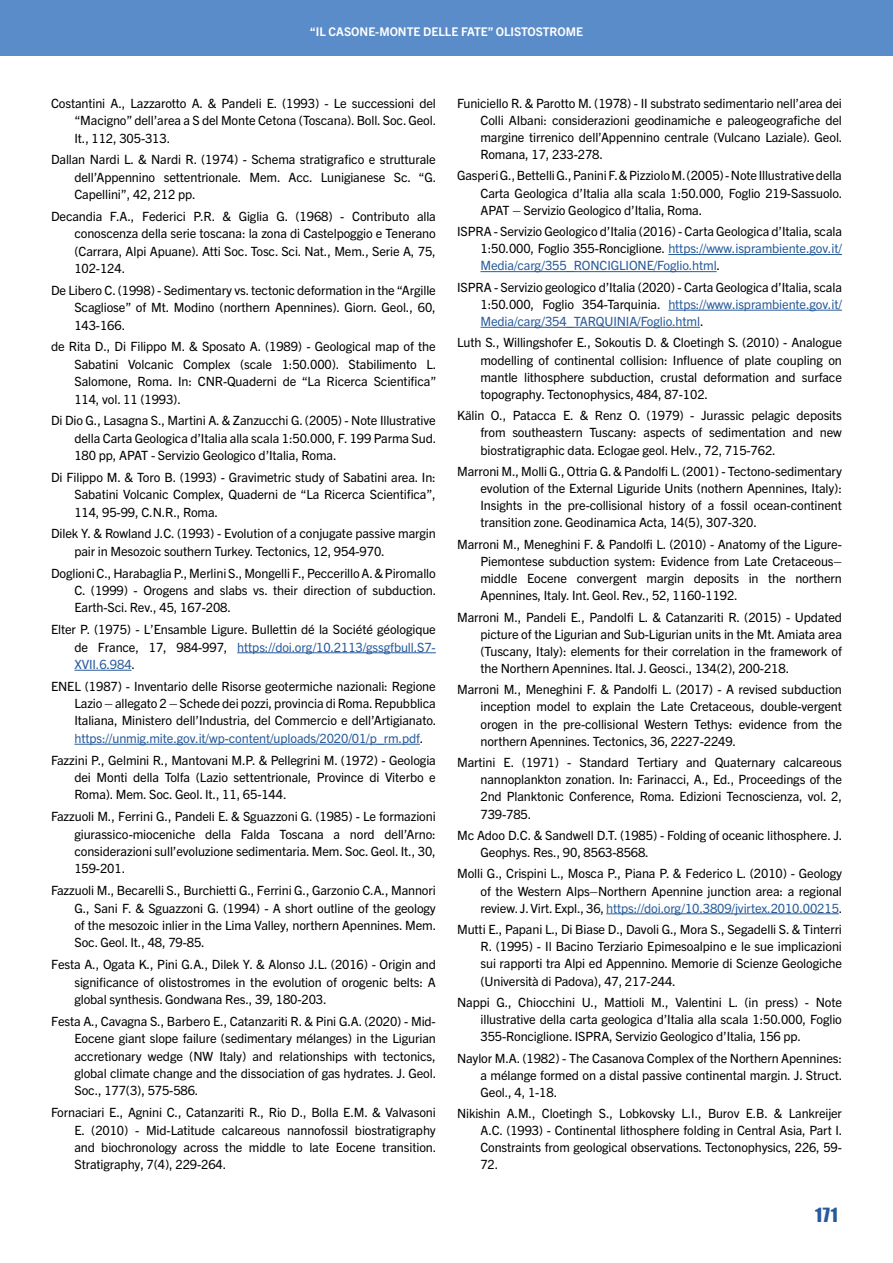
<style>
.page{position:relative;width:893px;height:1263px;background:#fff}
.page>*{position:absolute;margin:0;border:0;box-sizing:border-box;transform-origin:0 0}
.t1{font:18px "Impact";color:#275b9b}
.t2{font:12.75px/17.1px "Trade Gothic Next LT Pro";letter-spacing:-.01em;color:#000;text-align:justify}
.t3{font:700 12px "Trade Gothic Next LT Pro";color:#fff}
.s1{color:#275b9b}
</style>
<div class="page">
<div style="left:0;top:0;width:893px;height:55px;background:#5a8cc9"></div>
<hr style="left:237px;top:652px;width:199px;height:1px;background:#275b9b">
<hr style="left:74px;top:670px;width:58px;height:1px;background:#275b9b">
<hr style="left:74px;top:744px;width:346px;height:1px;background:#275b9b">
<hr style="left:668px;top:254px;width:174px;height:1px;background:#275b9b">
<hr style="left:480px;top:271px;width:237px;height:1px;background:#275b9b">
<hr style="left:668px;top:310px;width:174px;height:1px;background:#275b9b">
<hr style="left:480px;top:327px;width:220px;height:1px;background:#275b9b">
<hr style="left:606px;top:913px;width:233px;height:1px;background:#275b9b">
<p class="t3" style="left:310px;top:23px;width:275px">“IL CASONE-MONTE DELLE FATE” OLISTOSTROME</p>
<p class="t2" style="left:74px;top:93px;width:363px;text-indent:-23px">Costantini A., Lazzarotto A. &amp; Pandeli E. (1993) - Le successioni del “Macigno” dell’area a S del Monte Cetona (Toscana). Boll. Soc. Geol.<br>It., 112, 305-313.</p>
<p class="t2" style="left:74px;top:150px;width:363px;text-indent:-23px">Dallan Nardi L. &amp; Nardi R. (1974) - Schema stratigrafico e strutturale dell’Appennino settentrionale. Mem. Acc. Lunigianese Sc. “G.<br>Capellini”, 42, 212 pp.</p>
<p class="t2" style="left:74px;top:207px;width:363px;text-indent:-23px">Decandia F.A., Federici P.R. &amp; Giglia G. (1968) - Contributo alla conoscenza della serie toscana: la zona di Castelpoggio e Tenerano (Carrara, Alpi Apuane). Atti Soc. Tosc. Sci. Nat., Mem., Serie A, 75, 102-124.</p>
<p class="t2" style="left:74px;top:281px;width:363px;text-indent:-23px">De Libero C. (1998) - Sedimentary vs. tectonic deformation in the “Argille Scagliose” of Mt. Modino (northern Apennines). Giorn. Geol., 60, 143-166.</p>
<p class="t2" style="left:74px;top:337px;width:363px;text-indent:-23px">de Rita D., Di Filippo M. &amp; Sposato A. (1989) - Geological map of the Sabatini Volcanic Complex (scale 1:50.000). Stabilimento L.<br>Salomone, Roma. In: CNR-Quaderni de “La Ricerca Scientifica” 114, vol. 11 (1993).</p>
<p class="t2" style="left:74px;top:411px;width:363px;text-indent:-23px">Di Dio G., Lasagna S., Martini A. &amp; Zanzucchi G. (2005) - Note Illustrative della Carta Geologica d’Italia alla scala 1:50.000, F. 199 Parma Sud.<br>180 pp, APAT - Servizio Geologico d’Italia, Roma.</p>
<p class="t2" style="left:74px;top:468px;width:363px;text-indent:-23px">Di Filippo M. &amp; Toro B. (1993) - Gravimetric study of Sabatini area. In:<br>Sabatini Volcanic Complex, Quaderni de “La Ricerca Scientifica”, 114, 95-99, C.N.R., Roma.</p>
<p class="t2" style="left:74px;top:524px;width:363px;text-indent:-23px">Dilek Y. &amp; Rowland J.C. (1993) - Evolution of a conjugate passive margin pair in Mesozoic southern Turkey. Tectonics, 12, 954-970.</p>
<p class="t2" style="left:74px;top:563px;width:363px;text-indent:-23px">Doglioni C., Harabaglia P., Merlini S., Mongelli F., Peccerillo A. &amp; Piromallo C. (1999) - Orogens and slabs vs. their direction of subduction.<br>Earth-Sci. Rev., 45, 167-208.</p>
<p class="t2" style="left:74px;top:620px;width:363px;text-indent:-23px">Elter P. (1975) - L’Ensamble Ligure. Bullettin dé la Société géologique de France, 17, 984-997, <span class="s1">https://doi.org/10.2113/gssgfbull.S7- XVII.6.984</span>.</p>
<p class="t2" style="left:74px;top:676px;width:363px;text-indent:-23px">ENEL (1987) - Inventario delle Risorse geotermiche nazionali: Regione Lazio – allegato 2 – Schede dei pozzi, provincia di Roma. Repubblica Italiana, Ministero dell’Industria, del Commercio e dell’Artigianato. <span class="s1">https://unmig.mite.gov.it/wp-content/uploads/2020/01/p_rm.pdf</span>.</p>
<p class="t2" style="left:74px;top:750px;width:363px;text-indent:-23px">Fazzini P., Gelmini R., Mantovani M.P. &amp; Pellegrini M. (1972) - Geologia dei Monti della Tolfa (Lazio settentrionale, Province di Viterbo e Roma). Mem. Soc. Geol. It., 11, 65-144.</p>
<p class="t2" style="left:74px;top:807px;width:363px;text-indent:-23px">Fazzuoli M., Ferrini G., Pandeli E. &amp; Sguazzoni G. (1985) - Le formazioni giurassico-mioceniche della Falda Toscana a nord dell’Arno: considerazioni sull’evoluzione sedimentaria. Mem. Soc. Geol. It., 30, 159-201.</p>
<p class="t2" style="left:74px;top:881px;width:363px;text-indent:-23px">Fazzuoli M., Becarelli S., Burchietti G., Ferrini G., Garzonio C.A., Mannori G., Sani F. &amp; Sguazzoni G. (1994) - A short outline of the geology of the mesozoic inlier in the Lima Valley, northern Apennines. Mem.<br>Soc. Geol. It., 48, 79-85.</p>
<p class="t2" style="left:74px;top:955px;width:363px;text-indent:-23px">Festa A., Ogata K., Pini G.A., Dilek Y. &amp; Alonso J.L. (2016) - Origin and significance of olistostromes in the evolution of orogenic belts: A global synthesis. Gondwana Res., 39, 180-203.</p>
<p class="t2" style="left:74px;top:1011px;width:363px;text-indent:-23px">Festa A., Cavagna S., Barbero E., Catanzariti R. &amp; Pini G.A. (2020) - Mid-Eocene giant slope failure (sedimentary mélanges) in the Ligurian accretionary wedge (NW Italy) and relationships with tectonics, global climate change and the dissociation of gas hydrates. J. Geol.<br>Soc., 177(3), 575-586.</p>
<p class="t2" style="left:74px;top:1103px;width:363px;text-indent:-23px">Fornaciari E., Agnini C., Catanzariti R., Rio D., Bolla E.M. &amp; Valvasoni E. (2010) - Mid-Latitude calcareous nannofossil biostratigraphy and biochronology across the middle to late Eocene transition.<br>Stratigraphy, 7(4), 229-264.</p>
<p class="t2" style="left:480px;top:94px;width:363px;text-indent:-23px">Funiciello R. &amp; Parotto M. (1978) - II substrato sedimentario nell’area dei Colli AIbani: considerazioni geodinamiche e paleogeografiche del margine tirrenico dell’Appennino centrale (Vulcano Laziale). Geol.<br>Romana, 17, 233-278.</p>
<p class="t2" style="left:480px;top:166px;width:363px;text-indent:-23px">Gasperi G., Bettelli G., Panini F. &amp; Pizziolo M. (2005) - Note Illustrative della Carta Geologica d’Italia alla scala 1:50.000, Foglio 219-Sassuolo.<br>APAT – Servizio Geologico d’Italia, Roma.</p>
<p class="t2" style="left:480px;top:222px;width:363px;text-indent:-23px">ISPRA - Servizio Geologico d’Italia (2016) - Carta Geologica d’Italia, scala 1:50.000, Foglio 355-Ronciglione. <span class="s1">https://www.isprambiente.gov.it/ Media/carg/355_RONCIGLIONE/Foglio.html</span>.</p>
<p class="t2" style="left:480px;top:278px;width:363px;text-indent:-23px">ISPRA - Servizio geologico d’Italia (2020) - Carta Geologica d’Italia, scala 1:50.000, Foglio 354-Tarquinia. <span class="s1">https://www.isprambiente.gov.it/ Media/carg/354_TARQUINIA/Foglio.html</span>.</p>
<p class="t2" style="left:480px;top:333px;width:363px;text-indent:-23px">Luth S., Willingshofer E., Sokoutis D. &amp; Cloetingh S. (2010) - Analogue modelling of continental collision: Influence of plate coupling on mantle lithosphere subduction, crustal deformation and surface topography. Tectonophysics, 484, 87-102.</p>
<p class="t2" style="left:480px;top:406px;width:363px;text-indent:-23px">Kälin O., Patacca E. &amp; Renz O. (1979) - Jurassic pelagic deposits from southeastern Tuscany: aspects of sedimentation and new biostratigraphic data. Eclogae geol. Helv., 72, 715-762.</p>
<p class="t2" style="left:480px;top:462px;width:363px;text-indent:-23px">Marroni M., Molli G., Ottria G. &amp; Pandolfi L. (2001) - Tectono-sedimentary evolution of the External Liguride Units (nothern Apennines, Italy):<br>Insights in the pre-collisional history of a fossil ocean-continent transition zone. Geodinamica Acta, 14(5), 307-320.</p>
<p class="t2" style="left:480px;top:535px;width:363px;text-indent:-23px">Marroni M., Meneghini F. &amp; Pandolfi L. (2010) - Anatomy of the Ligure-Piemontese subduction system: Evidence from Late Cretaceous– middle Eocene convergent margin deposits in the northern Apennines, Italy. Int. Geol. Rev., 52, 1160-1192.</p>
<p class="t2" style="left:480px;top:607px;width:363px;text-indent:-23px">Marroni M., Pandeli E., Pandolfi L. &amp; Catanzariti R. (2015) - Updated picture of the Ligurian and Sub-Ligurian units in the Mt. Amiata area (Tuscany, Italy): elements for their correlation in the framework of the Northern Apennines. Ital. J. Geosci., 134(2), 200-218.</p>
<p class="t2" style="left:480px;top:680px;width:363px;text-indent:-23px">Marroni M., Meneghini F. &amp; Pandolfi L. (2017) - A revised subduction inception model to explain the Late Cretaceous, double-vergent orogen in the pre-collisional Western Tethys: evidence from the northern Apennines. Tectonics, 36, 2227-2249.</p>
<p class="t2" style="left:480px;top:753px;width:363px;text-indent:-23px">Martini E. (1971) - Standard Tertiary and Quaternary calcareous nannoplankton zonation. In: Farinacci, A., Ed., Proceedings of the 2nd Planktonic Conference, Roma. Edizioni Tecnoscienza, vol. 2, 739-785.</p>
<p class="t2" style="left:480px;top:826px;width:363px;text-indent:-23px">Mc Adoo D.C. &amp; Sandwell D.T. (1985) - Folding of oceanic lithosphere. J.<br>Geophys. Res., 90, 8563-8568.</p>
<p class="t2" style="left:480px;top:864px;width:363px;text-indent:-23px">Molli G., Crispini L., Mosca P., Piana P. &amp; Federico L. (2010) - Geology of the Western Alps–Northern Apennine junction area: a regional review. J. Virt. Expl., 36, <span class="s1">https://doi.org/10.3809/jvirtex.2010.00215</span>.</p>
<p class="t2" style="left:480px;top:920px;width:363px;text-indent:-23px">Mutti E., Papani L., Di Biase D., Davoli G., Mora S., Segadelli S. &amp; Tinterri R. (1995) - Il Bacino Terziario Epimesoalpino e le sue implicazioni sui rapporti tra Alpi ed Appennino. Memorie di Scienze Geologiche (Università di Padova), 47, 217-244.</p>
<p class="t2" style="left:480px;top:993px;width:363px;text-indent:-23px">Nappi G., Chiocchini U., Mattioli M., Valentini L. (in press) - Note illustrative della carta geologica d’Italia alla scala 1:50.000, Foglio 355-Ronciglione. ISPRA, Servizio Geologico d’Italia, 156 pp.</p>
<p class="t2" style="left:480px;top:1048px;width:363px;text-indent:-23px">Naylor M.A. (1982) - The Casanova Complex of the Northern Apennines: a mélange formed on a distal passive continental margin. J. Struct.<br>Geol., 4, 1-18.</p>
<p class="t2" style="left:480px;top:1104px;width:363px;text-indent:-23px">Nikishin A.M., Cloetingh S., Lobkovsky L.I., Burov E.B. &amp; Lankreijer A.C. (1993) - Continental lithosphere folding in Central Asia, Part I.<br>Constraints from geological observations. Tectonophysics, 226, 59- 72.</p>
<h1 class="t1" style="left:815px;top:1201px;width:24px">171</h1>
</div>
